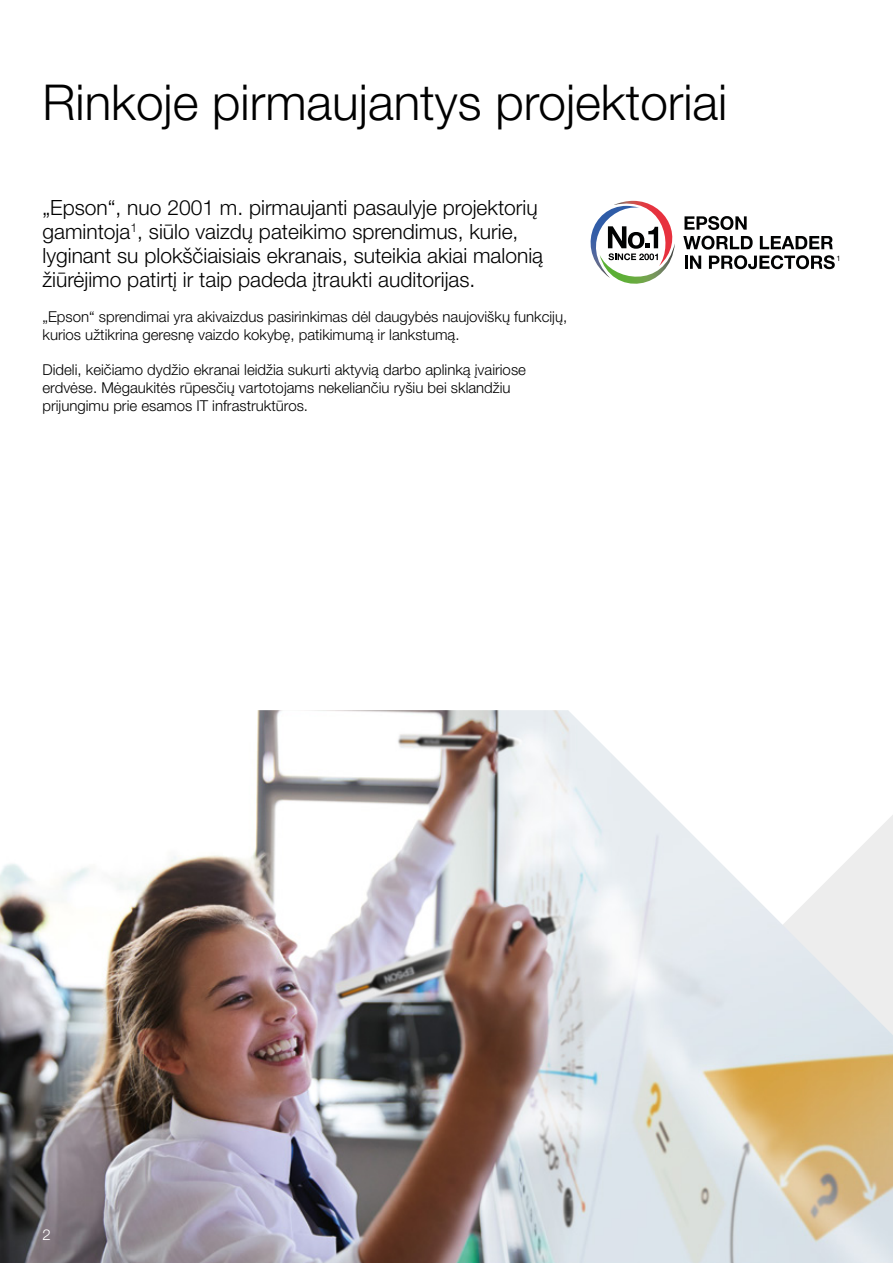
<style>
.page{position:relative;width:893px;height:1263px;background:#fff}
.page>*{position:absolute;margin:0;border:0;box-sizing:border-box;transform-origin:0 0}
.t1{font:300 49.5px "Helvetica Neue LT Pro";color:#000}
.t2{font:300 21px/24px "Helvetica Neue LT Pro";color:#000}
.Brochure_Body_Copy{font:300 15px/18px "Helvetica Neue LT Pro";color:#000}
.t3{font:300 15px "Helvetica Neue LT Pro";color:#fff}
.Brochure_Body_Copy-2{font:7.5px "Helvetica Neue LT Pro";color:#000}
</style>
<div class="page">
<img style="left:0;top:710px;width:893px;height:553px">
<svg style="left:590px;top:200px;width:245px;height:84px"></svg>
<p class="t1" style="left:43px;top:73px;width:686px">Rinkoje pirmaujantys projektoriai</p>
<p class="t2" style="left:43px;top:195px;width:502px">„Epson“, nuo 2001 m. pirmaujanti pasaulyje projektorių gamintoja<sup>1</sup>, siūlo vaizdų pateikimo sprendimus, kurie, lyginant su plokščiaisiais ekranais, suteikia akiai malonią žiūrėjimo patirtį ir taip padeda įtraukti auditorijas.</p>
<p class="Brochure_Body_Copy" style="left:43px;top:307px;width:526px">„Epson“ sprendimai yra akivaizdus pasirinkimas dėl daugybės naujoviškų funkcijų, kurios užtikrina geresnę vaizdo kokybę, patikimumą ir lankstumą.</p>
<p class="Brochure_Body_Copy" style="left:43px;top:360px;width:485px">Dideli, keičiamo dydžio ekranai leidžia sukurti aktyvią darbo aplinką įvairiose erdvėse. Mėgaukitės rūpesčių vartotojams nekeliančiu ryšiu bei sklandžiu prijungimu prie esamos IT infrastruktūros.</p>
<p class="Brochure_Body_Copy-2" style="left:836px;top:253px;width:6px">1</p>
<p class="t3" style="left:43px;top:1225px;width:10px">2</p>
</div>
